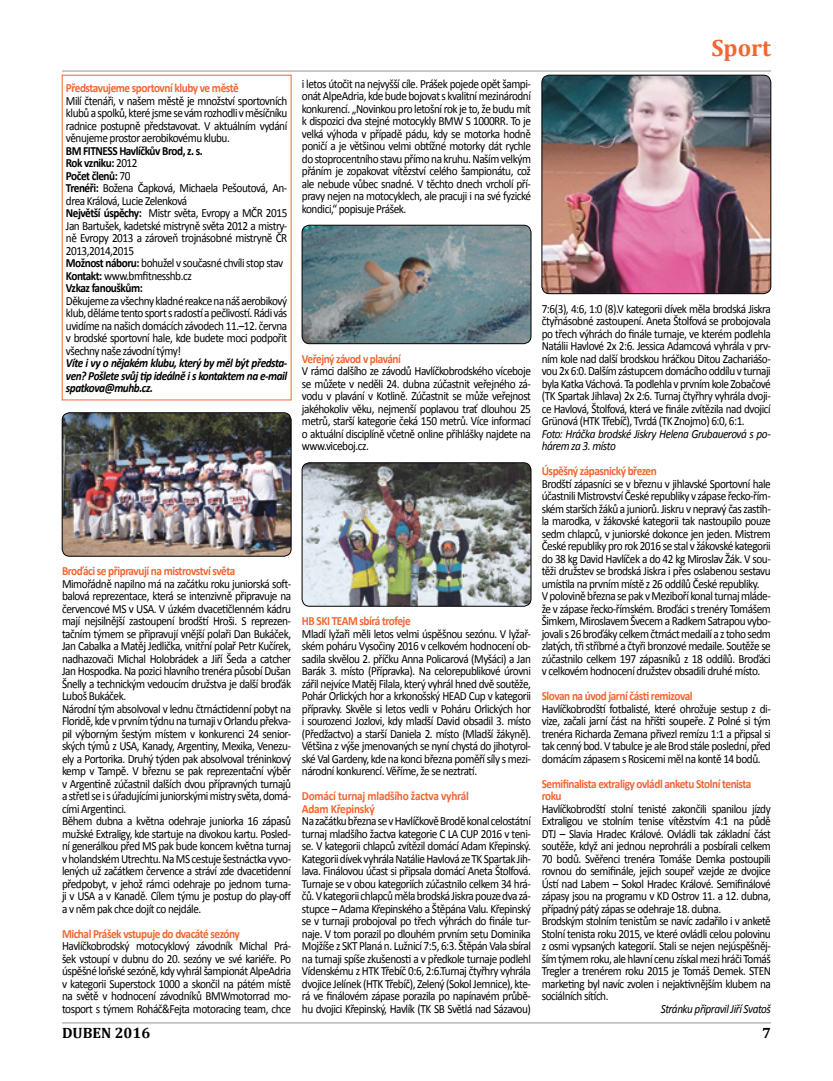
<style>
.page{position:relative;width:833px;height:1081px;background:#fff}
.page>*{position:absolute;margin:0;border:0;box-sizing:border-box;transform-origin:0 0}
.t1{font:700 23.75px "Cambria";color:#f26631}
.t2{font:700 15px "Cambria";color:#000}
.t3{font:12.5px/12.5px "Calibri";letter-spacing:-.04em;color:#000;text-align:justify;scale:.9 1}
.t4{font:700 12.5px/12.5px "Calibri";letter-spacing:-.04em;color:#f26631;scale:.9 1}
.t5{font:italic 700 12.5px/12.5px "Calibri";letter-spacing:-.04em;color:#000;text-align:justify;scale:.9 1}
.t6{font:italic 12.5px/12.5px "Calibri";letter-spacing:-.04em;color:#000;scale:.9 1}
.t7{font:700 12.5px/12.5px "Calibri";letter-spacing:-.02em;color:#f26631;scale:.9 1}
.s1{font-weight:700}
</style>
<div class="page">
<hr style="left:62px;top:71px;width:709px;height:1px;background:#939598">
<hr style="left:62px;top:1022px;width:709px;height:1px;background:#939598">
<img style="left:62px;top:413px;width:229px;height:143px">
<div style="left:62px;top:412px;width:229px;height:144px;border:1px solid #000;border-radius:8px"></div>
<img style="left:302px;top:225px;width:229px;height:119px">
<div style="left:302px;top:225px;width:229px;height:119px;border:1px solid #000;border-radius:8px"></div>
<img style="left:542px;top:75px;width:229px;height:219px">
<div style="left:542px;top:75px;width:229px;height:219px;border:1px solid #000;border-radius:8px"></div>
<img style="left:302px;top:463px;width:229px;height:143px">
<div style="left:302px;top:462px;width:229px;height:144px;border:1px solid #000;border-radius:8px"></div>
<p class="t4" style="left:66px;top:82px;width:194px">Představujeme sportovní kluby ve městě</p>
<p class="t3" style="left:66px;top:94px;width:248px">Milí čtenáři, v našem městě je množství sportovních klubů a spolků, které jsme se vám rozhodli v měsíčníku radnice postupně představovat. V aktuálním vydání věnujeme prostor aerobikovému klubu.</p>
<p class="t3" style="left:66px;top:144px;width:248px;text-align:left"><span class="s1">BM FITNESS Havlíčkův Brod, z. s.<br>Rok vzniku:</span> 2012<br><span class="s1">Počet členů:</span> 70<br><span class="s1">Trenéři:</span> Božena Čapková, Michaela Pešoutová, An&shy;drea Králová, Lucie Zelenková<br><span class="s1">Největší úspěchy:</span> Mistr světa, Evropy a MČR 2015<br>Jan Bartušek, kadetské mistryně světa 2012 a mistry&shy;ně Evropy 2013 a zároveň trojnásobné mistryně ČR 2013,2014,2015<br><span class="s1">Možnost náboru:</span> bohužel v současné chvíli stop stav <span class="s1">Kontakt:</span> www.bmfitnesshb.cz<br><span class="s1">Vzkaz fanouškům:</span></p>
<p class="t3" style="left:66px;top:294px;width:248px">Děkujeme za všechny kladné reakce na náš aerobikový klub, děláme tento sport s radostí a pečlivostí. Rádi vás uvidíme na našich domácích závodech 11.–12. června v brodské sportovní hale, kde budete moci podpořit všechny naše závodní týmy!</p>
<p class="t5" style="left:66px;top:357px;width:247px">Víte i vy o nějakém klubu, který by měl být předsta&shy;ven? Pošlete svůj tip ideálně i s kontaktem na e-mail spatkova@muhb.cz.</p>
<p class="t3" style="left:302px;top:77px;width:256px">i letos útočit na nejvyšší cíle. Prášek pojede opět šampi&shy;onát AlpeAdria, kde bude bojovat s kvalitní mezinárodní konkurencí. „Novinkou pro letošní rok je to, že budu mít k dispozici dva stejné motocykly BMW S 1000RR. To je velká výhoda v případě pádu, kdy se motorka hodně poničí a je většinou velmi obtížné motorky dát rychle do stoprocentního stavu přímo na kruhu. Naším velkým přáním je zopakovat vítězství celého šampionátu, což ale nebude vůbec snadné. V těchto dnech vrcholí pří&shy;pravy nejen na motocyklech, ale pracuji i na své fyzické kondici,“ popisuje Prášek.</p>
<p class="t4" style="left:302px;top:352px;width:112px">Veřejný závod v plavání</p>
<p class="t3" style="left:302px;top:365px;width:256px">V rámci dalšího ze závodů Havlíčkobrodského víceboje se můžete v neděli 24. dubna zúčastnit veřejného zá&shy;vodu v plavání v Kotlině. Zúčastnit se může veřejnost jakéhokoliv věku, nejmenší poplavou trať dlouhou 25 metrů, starší kategorie čeká 150 metrů. Více informací o aktuální disciplíně včetně online přihlášky najdete na www.viceboj.cz.</p>
<p class="t4" style="left:62px;top:565px;width:194px">Broďáci se připravují na mistrovství světa</p>
<p class="t3" style="left:62px;top:577px;width:256px;text-align:left">Mimořádně napilno má na začátku roku juniorská soft&shy;balová reprezentace, která se intenzivně připravuje na červencové MS v USA. V úzkém dvacetičlenném kádru mají nejsilnější zastoupení brodští Hroši. S reprezen&shy;tačním týmem se připravují vnější polaři Dan Bukáček, Jan Cabalka a Matěj Jedlička, vnitřní polař Petr Kučírek, nadhazovači Michal Holobrádek a Jiří Šeda a catcher Jan Hospodka. Na pozici hlavního trenéra působí Dušan Šnelly a technickým vedoucím družstva je další broďák Luboš Bukáček.<br>Národní tým absolvoval v lednu čtrnáctidenní pobyt na Floridě, kde v prvním týdnu na turnaji v Orlandu překva&shy;pil výborným šestým místem v konkurenci 24 senior&shy;ských týmů z USA, Kanady, Argentiny, Mexika, Venezu&shy;ely a Portorika. Druhý týden pak absolvoval tréninkový kemp v Tampě. V březnu se pak reprezentační výběr v Argentině zúčastnil dalších dvou přípravných turnajů a střetl se i s úřadujícími juniorskými mistry světa, domá&shy;cími Argentinci.<br>Během dubna a května odehraje juniorka 16 zápasů mužské Extraligy, kde startuje na divokou kartu. Posled&shy;ní generálkou před MS pak bude koncem května turnaj v holandském Utrechtu. Na MS cestuje šestnáctka vyvo&shy;lených už začátkem července a stráví zde dvacetidenní předpobyt, v jehož rámci odehraje po jednom turna&shy;ji v USA a v Kanadě. Cílem týmu je postup do play-off a v něm pak chce dojít co nejdále.</p>
<p class="t4" style="left:62px;top:927px;width:199px">Michal Prášek vstupuje do dvacáté sezóny</p>
<p class="t3" style="left:62px;top:940px;width:256px">Havlíčkobrodský motocyklový závodník Michal Prá&shy;šek vstoupí v dubnu do 20. sezóny ve své kariéře. Po úspěšné loňské sezóně, kdy vyhrál šampionát AlpeAdria v kategorii Superstock 1000 a skončil na pátém místě na světě v hodnocení závodníků BMWmotorrad mo&shy;tosport s týmem Roháč&amp;Fejta motoracing team, chce</p>
<p class="t4" style="left:302px;top:615px;width:122px">HB SKI TEAM sbírá trofeje</p>
<p class="t3" style="left:302px;top:627px;width:256px">Mladí lyžaři měli letos velmi úspěšnou sezónu. V lyžař&shy;ském poháru Vysočiny 2016 v celkovém hodnocení ob&shy;sadila skvělou 2. příčku Anna Policarová (Myšáci) a Jan Barák 3. místo (Přípravka). Na celorepublikové úrovni zářil nejvíce Matěj Filala, který vyhrál hned dvě soutěže, Pohár Orlických hor a krkonošský HEAD Cup v kategorii přípravky. Skvěle si letos vedli v Poháru Orlických hor i sourozenci Jozlovi, kdy mladší David obsadil 3. místo (Předžactvo) a starší Daniela 2. místo (Mladší žákyně).<br>Většina z výše jmenovaných se nyní chystá do jihotyrol&shy;ské Val Gardeny, kde na konci března poměří síly s mezi&shy;národní konkurencí. Věříme, že se neztratí.</p>
<p class="t7" style="left:302px;top:790px;width:187px">Domácí turnaj mladšího žactva vyhrál<br>Adam Křepinský</p>
<p class="t3" style="left:302px;top:815px;width:256px">Na začátku března se v Havlíčkově Brodě konal celostátní turnaj mladšího žactva kategorie C LA CUP 2016 v teni&shy;se. V kategorii chlapců zvítězil domácí Adam Křepinský.<br>Kategorii dívek vyhrála Natálie Havlová ze TK Spartak Jih&shy;lava. Finálovou účast si připsala domácí Aneta Štolfová.<br>Turnaje se v obou kategoriích zúčastnilo celkem 34 hrá&shy;čů. V kategorii chlapců měla brodská Jiskra pouze dva zá&shy;stupce – Adama Křepinského a Štěpána Valu. Křepinský se v turnaji probojoval po třech výhrách do finále tur&shy;naje. V tom porazil po dlouhém prvním setu Dominika Mojžíše z SKT Planá n. Lužnicí 7:5, 6:3. Štěpán Vala sbíral na turnaji spíše zkušenosti a v předkole turnaje podlehl Vídenskému z HTK Třebíč 0:6, 2:6.Turnaj čtyřhry vyhrála dvojice Jelínek (HTK Třebíč), Zelený (Sokol Jemnice), kte&shy;rá ve finálovém zápase porazila po napínavém průbě&shy;hu dvojici Křepinský, Havlík (TK SB Světlá nad Sázavou)</p>
<h1 class="t1" style="left:711px;top:31px;width:61px">Sport</h1>
<p class="t3" style="left:542px;top:302px;width:256px">7:6(3), 4:6, 1:0 (8).V kategorii dívek měla brodská Jiskra čtyřnásobné zastoupení. Aneta Štolfová se probojovala po třech výhrách do finále turnaje, ve kterém podlehla Natálii Havlové 2x 2:6. Jessica Adamcová vyhrála v prv&shy;ním kole nad další brodskou hráčkou Ditou Zachariášo&shy;vou 2x 6:0. Dalším zástupcem domácího oddílu v turnaji byla Katka Váchová. Ta podlehla v prvním kole Zobačové (TK Spartak Jihlava) 2x 2:6. Turnaj čtyřhry vyhrála dvoji&shy;ce Havlová, Štolfová, která ve finále zvítězila nad dvojicí Grünová (HTK Třebíč), Tvrdá (TK Znojmo) 6:0, 6:1.</p>
<p class="t6" style="left:542px;top:427px;width:256px">Foto: Hráčka brodské Jiskry Helena Grubauerová s po&shy;hárem za 3. místo</p>
<p class="t4" style="left:542px;top:465px;width:129px">Úspěšný zápasnický březen</p>
<p class="t3" style="left:542px;top:477px;width:256px;text-align:left">Brodští zápasníci se v březnu v jihlavské Sportovní hale účastnili Mistrovství České republiky v zápase řecko-řím&shy;ském starších žáků a juniorů. Jiskru v nepravý čas zastih&shy;la marodka, v žákovské kategorii tak nastoupilo pouze sedm chlapců, v juniorské dokonce jen jeden. Mistrem České republiky pro rok 2016 se stal v žákovské kategorii do 38 kg David Havlíček a do 42 kg Miroslav Žák. V sou&shy;těži družstev se brodská Jiskra i přes oslabenou sestavu umístila na prvním místě z 26 oddílů České republiky.<br>V polovině března se pak v Meziboří konal turnaj mláde&shy;že v zápase řecko-římském. Broďáci s trenéry Tomášem Šimkem, Miroslavem Švecem a Radkem Satrapou vybo&shy;jovali s 26 broďáky celkem čtrnáct medailí a z toho sedm zlatých, tři stříbrné a čtyři bronzové medaile. Soutěže se zúčastnilo celkem 197 zápasníků z 18 oddílů. Broďáci v celkovém hodnocení družstev obsadili druhé místo.</p>
<p class="t4" style="left:542px;top:690px;width:169px">Slovan na úvod jarní části remizoval</p>
<p class="t3" style="left:542px;top:702px;width:256px">Havlíčkobrodští fotbalisté, které ohrožuje sestup z di&shy;vize, začali jarní část na hřišti soupeře. Z Polné si tým trenéra Richarda Zemana přivezl remízu 1:1 a připsal si tak cenný bod. V tabulce je ale Brod stále poslední, před domácím zápasem s Rosicemi měl na kontě 14 bodů.</p>
<p class="t4" style="left:542px;top:777px;width:234px">Semifinalista extraligy ovládl anketu Stolní tenista roku</p>
<p class="t3" style="left:542px;top:802px;width:256px;text-align:left">Havlíčkobrodští stolní tenisté zakončili spanilou jízdy Extraligou ve stolním tenise vítězstvím 4:1 na půdě DTJ – Slavia Hradec Králové. Ovládli tak základní část soutěže, když ani jednou neprohráli a posbírali celkem 70 bodů. Svěřenci trenéra Tomáše Demka postoupili rovnou do semifinále, jejich soupeř vzejde ze dvojice Ústí nad Labem – Sokol Hradec Králové. Semifinálové zápasy jsou na programu v KD Ostrov 11. a 12. dubna, případný pátý zápas se odehraje 18. dubna.<br>Brodským stolním tenistům se navíc zadařilo i v anketě Stolní tenista roku 2015, ve které ovládli celou polovinu z osmi vypsaných kategorií. Stali se nejen nejúspěšněj&shy;ším týmem roku, ale hlavní cenu získal mezi hráči Tomáš Tregler a trenérem roku 2015 je Tomáš Demek. STEN marketing byl navíc zvolen i nejaktivnějším klubem na sociálních sítích.</p>
<p class="t6" style="left:661px;top:1002px;width:124px">Stránku připravil Jiří Svatoš</p>
<p class="t2" style="left:62px;top:1022px;width:90px">DUBEN 2016</p>
<p class="t2" style="left:762px;top:1022px;width:10px">7</p>
</div>
